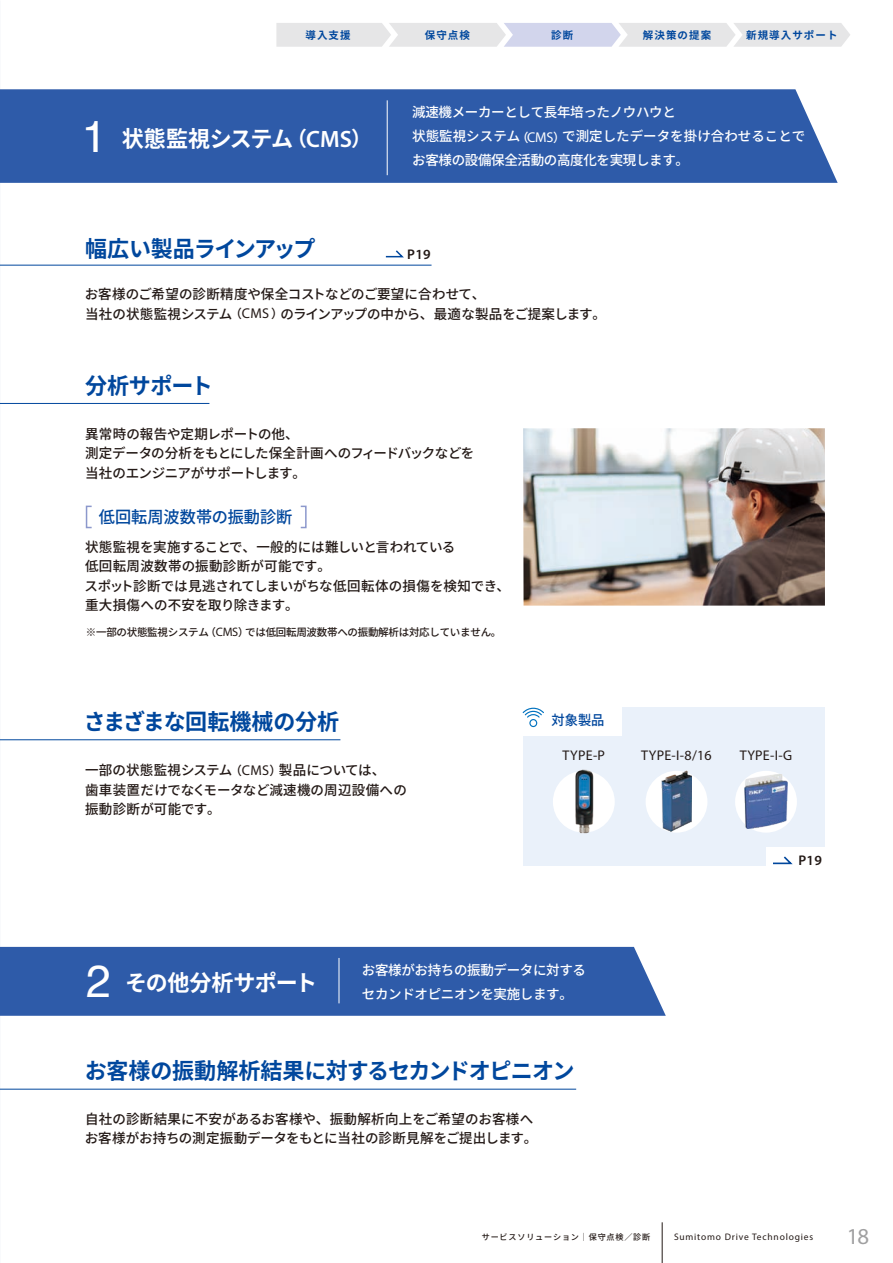
<style>
.page{position:relative;width:893px;height:1263px;background:#fff}
.page>*{position:absolute;margin:0;border:0;box-sizing:border-box;transform-origin:0 0}
.t1{font:45px "Helvetica";color:#fff}
.t2{font:22.8px "Myriad Pro";color:#a0a0a1}
.t3{font:700 22.5px "Noto Sans CJ Kjp";letter-spacing:-.03em;color:#00479d}
.t4{font:700 22.5px "Noto Sans CJ Kjp";letter-spacing:-.015em;color:#fff}
.t5{font:700 22.5px "Noto Sans CJ Kjp";letter-spacing:-.06em;color:#00479d}
.t6{font:500 16.5px "Noto Sans CJ Kjp";color:#00479d}
.t7{font:14.1px "Myriad Pro";letter-spacing:.02em;color:#231916}
.t8{font:600 14.1px "Myriad Pro";letter-spacing:.02em;color:#231916}
.t9{font:500 13.5px/19.5px "Noto Sans CJ Kjp";letter-spacing:.005em;color:#231916}
.t10{font:500 13.5px/24px "Noto Sans CJ Kjp";letter-spacing:-.025em;color:#fff}
.t11{font:500 13.5px/19.5px "Noto Sans CJ Kjp";letter-spacing:-.02em;color:#231916}
.t12{font:500 13.5px "Noto Sans CJ Kjp";color:#00479d}
.t13{font:500 10.5px "Noto Sans CJ Kjp";letter-spacing:-.025em;color:#231916}
.t14{font:700 10.5px "Noto Sans CJ Kjp";letter-spacing:.1em;color:#00479d}
.t15{font:9.45px "Myriad Pro";letter-spacing:.085em;color:#231916}
.t16{font:500 8.1px "Noto Sans CJ Kjp";letter-spacing:.1em;color:#231916}
.s1{font-size:20.25px}
.s2{font-family:"Myriad Pro";font-weight:600;font-size:23.7px}
.s3{font-size:12.15px}
.s4{font-family:"Myriad Pro";font-weight:400;font-size:14.25px}
.s5{font-family:"Myriad Pro";font-weight:400;font-size:12.3px}
</style>
<div class="page">
<div style="left:523px;top:708px;width:301px;height:158px;background:#eaf1fa"></div>
<div style="left:553px;top:771px;width:62px;height:62px;background:#fff;border-radius:50%"></div>
<div style="left:646px;top:771px;width:61px;height:62px;background:#fff;border-radius:50%"></div>
<div style="left:735px;top:771px;width:62px;height:62px;background:#fff;border-radius:50%"></div>
<div style="left:766px;top:847px;width:62px;height:25px;background:#fff"></div>
<img style="left:523px;top:428px;width:302px;height:178px">
<img style="left:574px;top:769px;width:20px;height:65px">
<img style="left:744px;top:774px;width:44px;height:54px">
<img style="left:662px;top:771px;width:29px;height:61px">
<div style="left:503px;top:699px;width:119px;height:37px;background:#fff"></div>
<div style="left:0;top:947px;width:666px;height:69px;background:#2e5ba9"></div>
<hr style="left:339px;top:958px;width:1px;height:45px;background:#fff">
<hr style="left:0;top:265px;width:432px;height:1px;background:#00479d">
<hr style="left:0;top:403px;width:209px;height:1px;background:#00479d">
<hr style="left:0;top:739px;width:340px;height:1px;background:#00479d">
<hr style="left:0;top:1089px;width:576px;height:1px;background:#00479d">
<div style="left:0;top:89px;width:838px;height:94px;background:#2e5ba9"></div>
<hr style="left:387px;top:100px;width:1px;height:75px;background:#fff">
<div style="left:86px;top:506px;width:6px;height:22px;border:2px solid #8c98cc"></div>
<div style="left:300px;top:506px;width:7px;height:22px;border:2px solid #8c98cc"></div>
<svg style="left:522px;top:707px;width:22px;height:21px"></svg>
<svg style="left:773px;top:856px;width:20px;height:9px"></svg>
<svg style="left:385px;top:250px;width:19px;height:8px"></svg>
<svg style="left:276px;top:23px;width:574px;height:24px"></svg>
<hr style="left:662px;top:1222px;width:1px;height:41px;background:#231916">
<p class="t14" style="left:306px;top:29px;width:47px">導入支援</p>
<p class="t14" style="left:425px;top:29px;width:47px">保守点検</p>
<p class="t14" style="left:551px;top:29px;width:24px">診断</p>
<p class="t14" style="left:643px;top:29px;width:70px">解決策の提案</p>
<p class="t14" style="left:746px;top:29px;width:93px">新規導入サポート</p>
<h1 class="t1" style="left:82px;top:102px;width:27px">1</h1>
<h3 class="t4" style="left:122px;top:126px;width:251px">状態監視システム<span class="s1">（</span><span class="s2">CMS</span><span class="s1">）</span></h3>
<p class="t10" style="left:412px;top:101px;width:395px">減速機メーカーとして長年培ったノウハウと<br>状態監視システム<span class="s3">（</span><span class="s4">CMS</span><span class="s3">）</span>で測定したデータを掛け合わせることでお客様の設備保全活動の高度化を実現します。</p>
<h3 class="t5" style="left:85px;top:236px;width:232px">幅広い製品ラインアップ</h3>
<p class="t8" style="left:407px;top:245px;width:25px">P19</p>
<p class="t9" style="left:85px;top:285px;width:523px">お客様のご希望の診断精度や保全コストなどのご要望に合わせて、<br>当社の状態監視システム<span class="s3">（</span><span class="s4">CMS</span> <span class="s3">）</span>のラインアップの中から、最適な製品をご提案します。</p>
<h3 class="t3" style="left:85px;top:373px;width:129px">分析サポート</h3>
<p class="t11" style="left:85px;top:424px;width:391px">異常時の報告や定期レポートの他、<br>測定データの分析をもとにした保全計画へのフィードバックなどを当社のエンジニアがサポートします。</p>
<p class="t6" style="left:99px;top:508px;width:195px">低回転周波数帯の振動診断</p>
<p class="t9" style="left:84px;top:538px;width:427px">状態監視を実施することで、一般的には難しいと言われている<br>低回転周波数帯の振動診断が可能です。<br>スポット診断では見逃されてしまいがちな低回転体の損傷を検知でき、重大損傷への不安を取り除きます。</p>
<p class="t13" style="left:86px;top:626px;width:417px">※一部の状態監視システム（<span class="s5">CMS</span>）では低回転周波数帯への振動解析は対応していません。</p>
<h3 class="t3" style="left:84px;top:709px;width:257px">さまざまな回転機械の分析</h3>
<p class="t9" style="left:85px;top:761px;width:323px">一部の状態監視システム<span class="s3">（</span><span class="s4">CMS</span><span class="s3">）</span>製品については、<br>歯車装置だけでなくモータなど減速機の周辺設備への振動診断が可能です。</p>
<p class="t12" style="left:551px;top:712px;width:54px">対象製品</p>
<p class="t7" style="left:563px;top:746px;width:44px">TYPE-P</p>
<p class="t7" style="left:641px;top:746px;width:72px">TYPE-I-8/16</p>
<p class="t7" style="left:740px;top:746px;width:54px">TYPE-I-G</p>
<p class="t8" style="left:798px;top:851px;width:25px">P19</p>
<h1 class="t1" style="left:86px;top:946px;width:27px">2</h1>
<h3 class="t4" style="left:125px;top:970px;width:193px">その他分析サポート</h3>
<p class="t10" style="left:362px;top:958px;width:226px">お客様がお持ちの振動データに対する</p>
<p class="t10" style="left:362px;top:982px;width:212px">セカンドオピニオンを実施します。</p>
<h3 class="t3" style="left:85px;top:1058px;width:491px">お客様の振動解析結果に対するセカンドオピニオン</h3>
<p class="t9" style="left:85px;top:1109px;width:454px">自社の診断結果に不安があるお客様や、振動解析向上をご希望のお客様へお客様がお持ちの測定振動データをもとに当社の診断見解をご提出します。</p>
<p class="t16" style="left:482px;top:1232px;width:170px">サービスソリューション｜保守点検／診断</p>
<p class="t15" style="left:674px;top:1231px;width:141px">Sumitomo Drive Technologies</p>
<h2 class="t2" style="left:847px;top:1222px;width:24px">18</h2>
</div>
